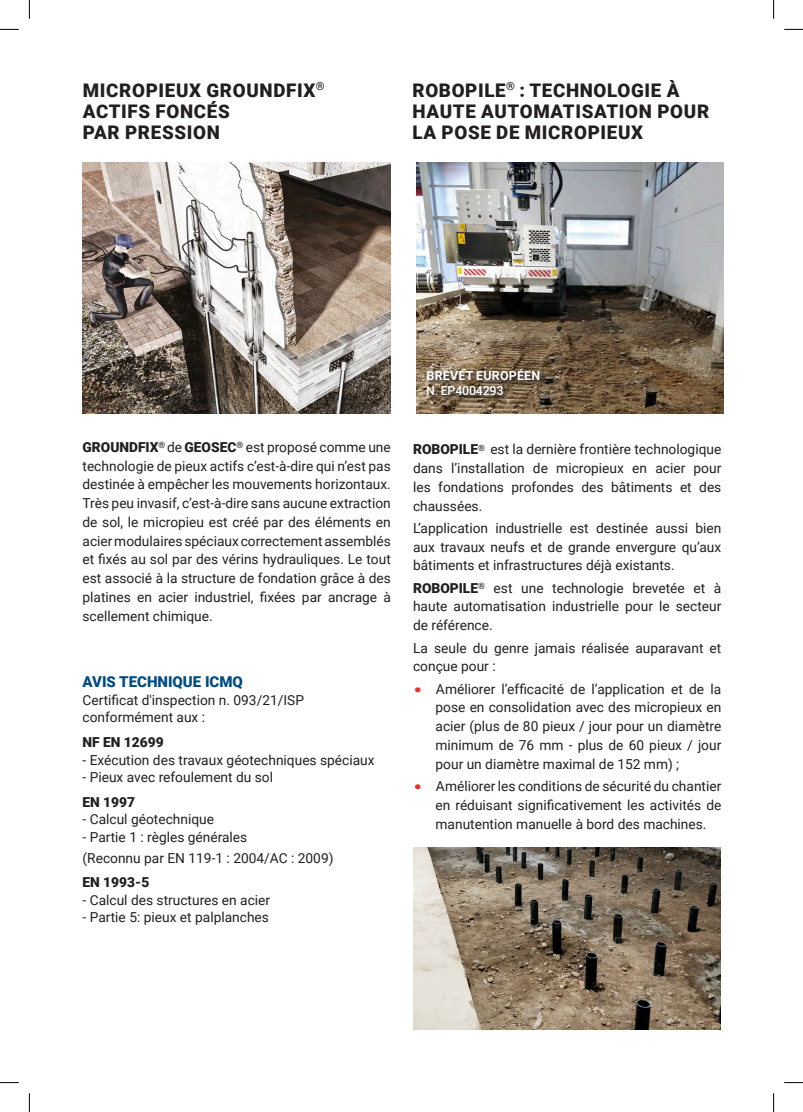
<style>
.page{position:relative;width:803px;height:1112px;background:#fff}
.page>*{position:absolute;margin:0;border:0;box-sizing:border-box;transform-origin:0 0}
.t1{font:900 18.75px/21.2px "Roboto";letter-spacing:.035em;color:#231f20}
.t2{font:900 15px "Roboto";color:#004c80}
.Stile_di_paragrafo_2{font:13.75px/18.8px "Roboto";color:#231f20;text-align:justify}
.t3{font:900 13.75px "Roboto";color:#231f20}
.t4{font:700 12.5px "Roboto";letter-spacing:.015em;color:#fff}
.t5{font:500 12.5px "Roboto";letter-spacing:-.02em;color:#fff}
.s1{font-weight:900}
.s2{font-weight:900;font-size:30px;color:#e73224}
</style>
<div class="page">
<img style="left:417px;top:162px;width:307px;height:251px">
<img style="left:83px;top:162px;width:308px;height:251px">
<img style="left:413px;top:847px;width:307px;height:182px">
<svg style="left:426px;top:368px;width:120px;height:33px;background:#6d5b46"></svg>
<svg style="left:0;top:29px;width:19px;height:1px"></svg>
<svg style="left:784px;top:29px;width:19px;height:1px"></svg>
<svg style="left:0;top:1082px;width:19px;height:1px"></svg>
<svg style="left:784px;top:1082px;width:19px;height:1px"></svg>
<svg style="left:29px;top:0;width:1px;height:19px"></svg>
<svg style="left:29px;top:1093px;width:1px;height:18px"></svg>
<svg style="left:773px;top:0;width:1px;height:19px"></svg>
<svg style="left:773px;top:1093px;width:1px;height:18px"></svg>
<p class="t1" style="left:83px;top:79px;width:243px">MICROPIEUX GROUNDFIX<sup>®<br></sup>ACTIFS FONCÉS</p>
<p class="t1" style="left:83px;top:121px;width:138px">PAR PRESSION</p>
<p class="t1" style="left:412px;top:79px;width:298px">ROBOPILE<sup>®</sup> : TECHNOLOGIE À<br>HAUTE AUTOMATISATION POUR<br>LA POSE DE MICROPIEUX</p>
<p class="Stile_di_paragrafo_2" style="left:83px;top:437px;width:310px"><span class="s1">GROUNDFIX</span><sup>®</sup> de <span class="s1">GEOSEC</span><sup>®</sup> est proposé comme une technologie de pieux actifs c’est-à-dire qui n’est pas destinée à empêcher les mouvements horizontaux.</p>
<p class="Stile_di_paragrafo_2" style="left:83px;top:493px;width:310px">Très peu invasif, c’est-à-dire sans aucune extraction de sol, le micropieu est créé par des éléments en acier modulaires spéciaux correctement assemblés et fixés au sol par des vérins hydrauliques. Le tout est associé à la structure de fondation grâce à des</p>
<p class="Stile_di_paragrafo_2" style="left:83px;top:587px;width:310px">platines en acier industriel, fixées par ancrage à scellement chimique.</p>
<p class="t2" style="left:83px;top:671px;width:162px">AVIS TECHNIQUE ICMQ</p>
<p class="Stile_di_paragrafo_2" style="left:83px;top:690px;width:223px">Certificat d'inspection n. 093/21/ISP</p>
<p class="Stile_di_paragrafo_2" style="left:83px;top:707px;width:124px">conformément aux :</p>
<p class="t3" style="left:83px;top:732px;width:83px">NF EN 12699</p>
<p class="Stile_di_paragrafo_2" style="left:83px;top:749px;width:294px">- Exécution des travaux géotechniques spéciaux</p>
<p class="Stile_di_paragrafo_2" style="left:83px;top:767px;width:192px">- Pieux avec refoulement du sol</p>
<p class="t3" style="left:83px;top:792px;width:54px">EN 1997</p>
<p class="Stile_di_paragrafo_2" style="left:83px;top:809px;width:133px">- Calcul géotechnique</p>
<p class="Stile_di_paragrafo_2" style="left:83px;top:826px;width:166px">- Partie 1 : règles générales</p>
<p class="Stile_di_paragrafo_2" style="left:83px;top:847px;width:252px">(Reconnu par EN 119-1 : 2004/AC : 2009)</p>
<p class="t3" style="left:83px;top:872px;width:68px">EN 1993-5</p>
<p class="Stile_di_paragrafo_2" style="left:83px;top:889px;width:189px">- Calcul des structures en acier</p>
<p class="Stile_di_paragrafo_2" style="left:83px;top:907px;width:188px">- Partie 5: pieux et palplanches</p>
<p class="t4" style="left:426px;top:367px;width:115px">BREVET EUROPÉEN</p>
<p class="t5" style="left:426px;top:382px;width:79px">N. EP4004293</p>
<p class="Stile_di_paragrafo_2" style="left:413px;top:439px;width:310px"><span class="s1">ROBOPILE</span><sup>®</sup> est la dernière frontière technologique dans l’installation de micropieux en acier pour les fondations profondes des bâtiments et des chaussées.</p>
<p class="Stile_di_paragrafo_2" style="left:413px;top:518px;width:310px">L’application industrielle est destinée aussi bien aux travaux neufs et de grande envergure qu’aux bâtiments et infrastructures déjà existants.</p>
<p class="Stile_di_paragrafo_2" style="left:413px;top:577px;width:310px"><span class="s1">ROBOPILE</span><sup>®</sup> est une technologie brevetée et à haute automatisation industrielle pour le secteur de référence.</p>
<p class="Stile_di_paragrafo_2" style="left:413px;top:637px;width:310px">La seule du genre jamais réalisée auparavant et conçue pour :</p>
<p class="Stile_di_paragrafo_2" style="left:435px;top:678px;width:287px;text-indent:-22px"><span class="s2">·</span> Améliorer l’efficacité de l’application et de la pose en consolidation avec des micropieux en acier (plus de 80 pieux / jour pour un diamètre minimum de 76 mm - plus de 60 pieux / jour pour un diamètre maximal de 152 mm) ;</p>
<p class="Stile_di_paragrafo_2" style="left:435px;top:776px;width:287px;text-indent:-22px"><span class="s2">·</span> Améliorer les conditions de sécurité du chantier en réduisant significativement les activités de manutention manuelle à bord des machines.</p>
</div>
